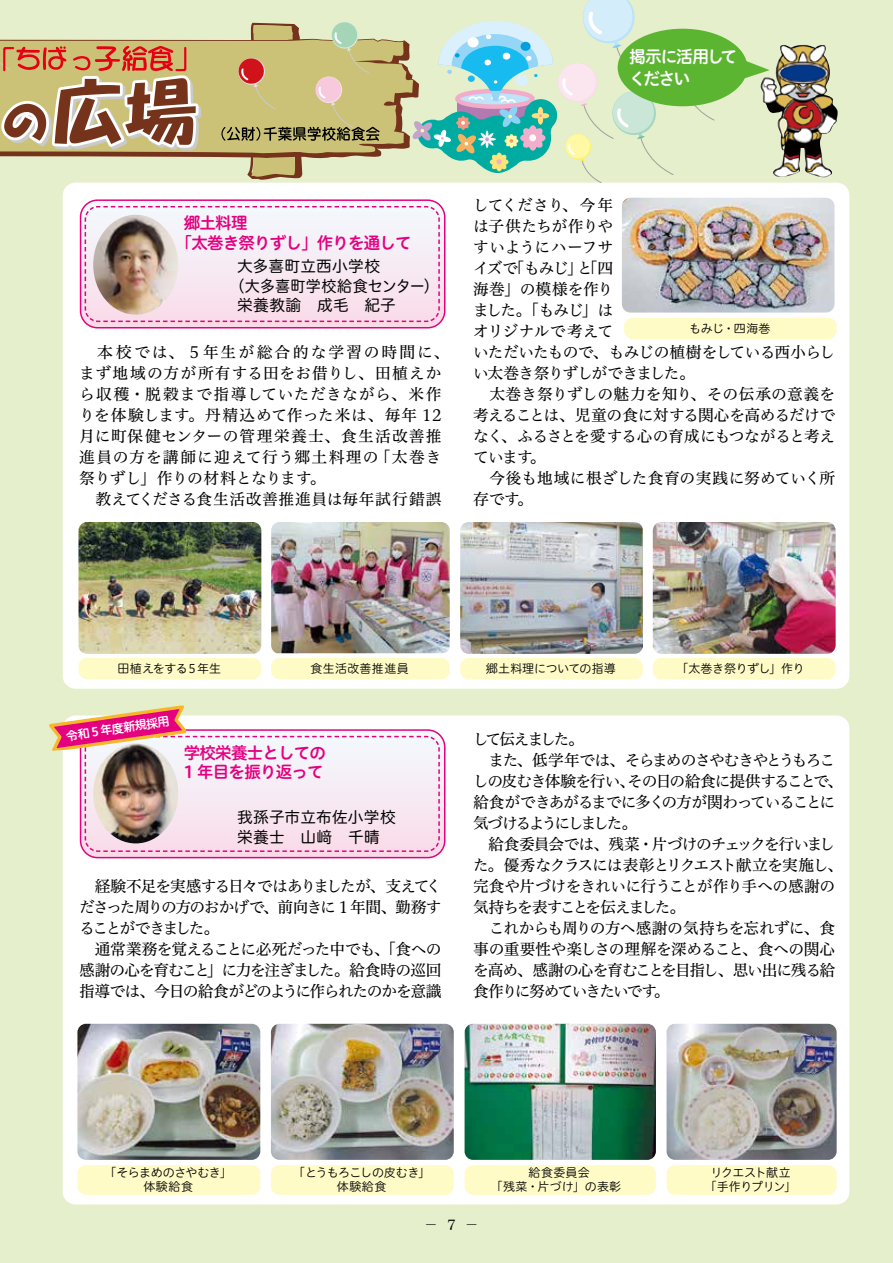
<style>
.page{position:relative;width:893px;height:1263px;background:#e5efcb}
.page>*{position:absolute;margin:0;border:0;box-sizing:border-box;transform-origin:0 0}
.t1{font:17.1px/21.5px "Hiragino UD Sans R Std W6";letter-spacing:-.095em;color:#fff}
.t2{font:16.5px/19.5px "Hiragino UD Sans R Std W6";letter-spacing:-.05em;color:#e4007f}
.t3{font:15.75px/21px "Hiragino UD Serif Std W4";letter-spacing:-.07em;color:#000}
.t4{font:15.75px/21px "Hiragino UD Serif Std W4";letter-spacing:-.045em;color:#000}
.t5{font:15.75px/21px "Hiragino UD Serif Std W4";letter-spacing:.055em;color:#000}
.t6{font:15.75px/21px "Hiragino UD Serif Std W4";letter-spacing:-.08em;color:#000}
.t7{font:15.75px/19.5px "Hiragino UD Sans R Std W4";letter-spacing:.01em;color:#000}
.t8{font:15.75px "Hiragino UD Sans R Std W4";letter-spacing:.01em;color:#000;scale:.96 1}
.t9{font:13.8px "Hira Min Std N W4";color:#000}
.t10{font:12.15px "Hiragino UD Sans R Std W6";color:#fff}
.t11{font:12px/13.5px "Hiragino UD Sans R Std W3";letter-spacing:-.03em;color:#000;text-align:center}
.t12{font:12px/13.5px "Hiragino UD Sans R Std W3";letter-spacing:-.055em;color:#000;text-align:center}
.t13{font:12px "Hiragino UD Sans R Std W3";letter-spacing:-.01em;color:#000}
.t14{font:12px/13.5px "Hiragino UD Sans R Std W3";letter-spacing:.02em;color:#000;text-align:center}
.t15{font:12px "Hiragino UD Sans R Std W3";letter-spacing:-.035em;color:#000}
.t16{font:12px "Hiragino UD Sans R Std W3";letter-spacing:.035em;color:#000}
</style>
<div class="page">
<div style="left:63px;top:715px;width:786px;height:489px;background:#fff;border-radius:13px"></div>
<div style="left:63px;top:183px;width:786px;height:506px;background:#fff;border-radius:13px"></div>
<img style="left:770px;top:44px;width:68px;height:134px">
<svg style="left:204px;top:40px;width:208px;height:114px;background:#c0b173"></svg>
<svg style="left:221px;top:22px;width:158px;height:158px"></svg>
<svg style="left:0;top:39px;width:204px;height:116px;background:#bb956d"></svg>
<div style="left:81px;top:200px;width:364px;height:128px;background:linear-gradient(to bottom,#f3f8fd,#f9cfe3);border-radius:17px"></div>
<div style="left:80px;top:199px;width:365px;height:129px;border:1px solid #e4007f;border-radius:17px"></div>
<svg style="left:81px;top:730px;width:364px;height:128px;background:#f3a8d0"></svg>
<svg style="left:84px;top:205px;width:357px;height:118px"></svg>
<img style="left:93px;top:215px;width:85px;height:100px">
<div style="left:79px;top:658px;width:182px;height:21px;background:#fffbc7;border-radius:9px"></div>
<div style="left:77px;top:1165px;width:183px;height:30px;background:#fffbc7;border-radius:9px"></div>
<div style="left:465px;top:1165px;width:191px;height:30px;background:#fffbc7;border-radius:9px"></div>
<div style="left:271px;top:1165px;width:183px;height:30px;background:#fffbc7;border-radius:9px"></div>
<div style="left:666px;top:1165px;width:171px;height:30px;background:#fffbc7;border-radius:9px"></div>
<div style="left:271px;top:658px;width:179px;height:21px;background:#fffbc7;border-radius:9px"></div>
<div style="left:460px;top:658px;width:183px;height:21px;background:#fffbc7;border-radius:9px"></div>
<div style="left:653px;top:658px;width:183px;height:21px;background:#fffbc7;border-radius:9px"></div>
<div style="left:624px;top:318px;width:213px;height:21px;background:#fffbc7;border-radius:9px"></div>
<img style="left:79px;top:522px;width:182px;height:132px">
<img style="left:77px;top:1024px;width:183px;height:136px">
<img style="left:465px;top:1024px;width:191px;height:136px">
<img style="left:271px;top:1024px;width:183px;height:136px">
<img style="left:666px;top:1024px;width:171px;height:136px">
<img style="left:271px;top:522px;width:179px;height:131px">
<img style="left:460px;top:522px;width:183px;height:132px">
<img style="left:653px;top:522px;width:183px;height:132px">
<img style="left:622px;top:198px;width:212px;height:115px">
<svg style="left:412px;top:0;width:358px;height:183px"></svg>
<svg style="left:49px;top:705px;width:392px;height:148px"></svg>
<p class="t1" style="left:629px;top:45px;width:110px">掲示に活用してください</p>
<p class="t2" style="left:176px;top:212px;width:237px;text-indent:8px">郷土料理<br>「太巻き祭りずし」作りを通して</p>
<p class="t7" style="left:237px;top:256px;width:145px">大多喜町立西小学校</p>
<p class="t8" style="left:230px;top:274px;width:219px">（大多喜町学校給食センター）</p>
<p class="t7" style="left:237px;top:295px;width:160px">栄養教諭　成毛　紀子</p>
<p class="t5" style="left:79px;top:341px;width:372px">　本校では、５年生が総合的な学習の時間に、まず地域の方が所有する田をお借りし、田植えから収穫・脱穀まで指導していただきながら、米作りを体験します。丹精込めて作った米は、毎年 12月に町保健センターの管理栄養士、食生活改善推進員の方を講師に迎えて行う郷土料理の「太巻き祭りずし」作りの材料となります。<br>　教えてくださる食生活改善推進員は毎年試行錯誤</p>
<p class="t4" style="left:473px;top:194px;width:364px">してくださり、今年<br>は子供たちが作りや<br>すいようにハーフサ<br>イズで「もみじ」と「四<br>海巻」の模様を作り<br>ました。「もみじ」は<br>オリジナルで考えて<br>いただいたもので、もみじの植樹をしている西小らしい太巻き祭りずしができました。<br>　太巻き祭りずしの魅力を知り、その伝承の意義を考えることは、児童の食に対する関心を高めるだけでなく、ふるさとを愛する心の育成にもつながると考えています。<br>　今後も地域に根ざした食育の実践に努めていく所存です。</p>
<p class="t13" style="left:689px;top:319px;width:83px">もみじ・四海巻</p>
<p class="t12" style="left:118px;top:661px;width:105px">田植えをする５年生</p>
<p class="t16" style="left:310px;top:659px;width:100px">食生活改善推進員</p>
<p class="t13" style="left:486px;top:659px;width:132px">郷土料理についての指導</p>
<p class="t15" style="left:676px;top:659px;width:130px">「太巻き祭りずし」作り</p>
<p class="t10" style="left:65px;top:727px;width:106px;rotate:-9deg">令和５年度新規採用</p>
<p class="t2" style="left:184px;top:742px;width:143px">学校栄養士としての<br>1 年目を振り返って</p>
<p class="t7" style="left:237px;top:806px;width:160px">我孫子市立布佐小学校栄養士　山﨑　千晴</p>
<p class="t6" style="left:79px;top:875px;width:364px">　経験不足を実感する日々ではありましたが、支えてくださった周りの方のおかげで、前向きに 1 年間、勤務することができました。<br>　通常業務を覚えることに必死だった中でも、「食への感謝の心を育むこと」に力を注ぎました。給食時の巡回指導では、今日の給食がどのように作られたのかを意識</p>
<p class="t3" style="left:473px;top:728px;width:372px">して伝えました。<br>　また、低学年では、そらまめのさやむきやとうもろこしの皮むき体験を行い、その日の給食に提供することで、給食ができあがるまでに多くの方が関わっていることに気づけるようにしました。<br>　給食委員会では、残菜・片づけのチェックを行いました。優秀なクラスには表彰とリクエスト献立を実施し、完食や片づけをきれいに行うことが作り手への感謝の気持ちを表すことを伝えました。<br>　これからも周りの方へ感謝の気持ちを忘れずに、食事の重要性や楽しさの理解を深めること、食への関心を高め、感謝の心を育むことを目指し、思い出に残る給食作りに努めていきたいです。</p>
<p class="t11" style="left:105px;top:1165px;width:129px">「そらまめのさやむき」体験給食</p>
<p class="t14" style="left:491px;top:1165px;width:132px">給食委員会<br>「残菜・片づけ」の表彰</p>
<p class="t11" style="left:293px;top:1165px;width:139px">「とうもろこしの皮むき」体験給食</p>
<p class="t12" style="left:705px;top:1165px;width:93px">リクエスト献立「手作りプリン」</p>
<p class="t9" style="left:424px;top:1215px;width:56px">− 7 −</p>
</div>
